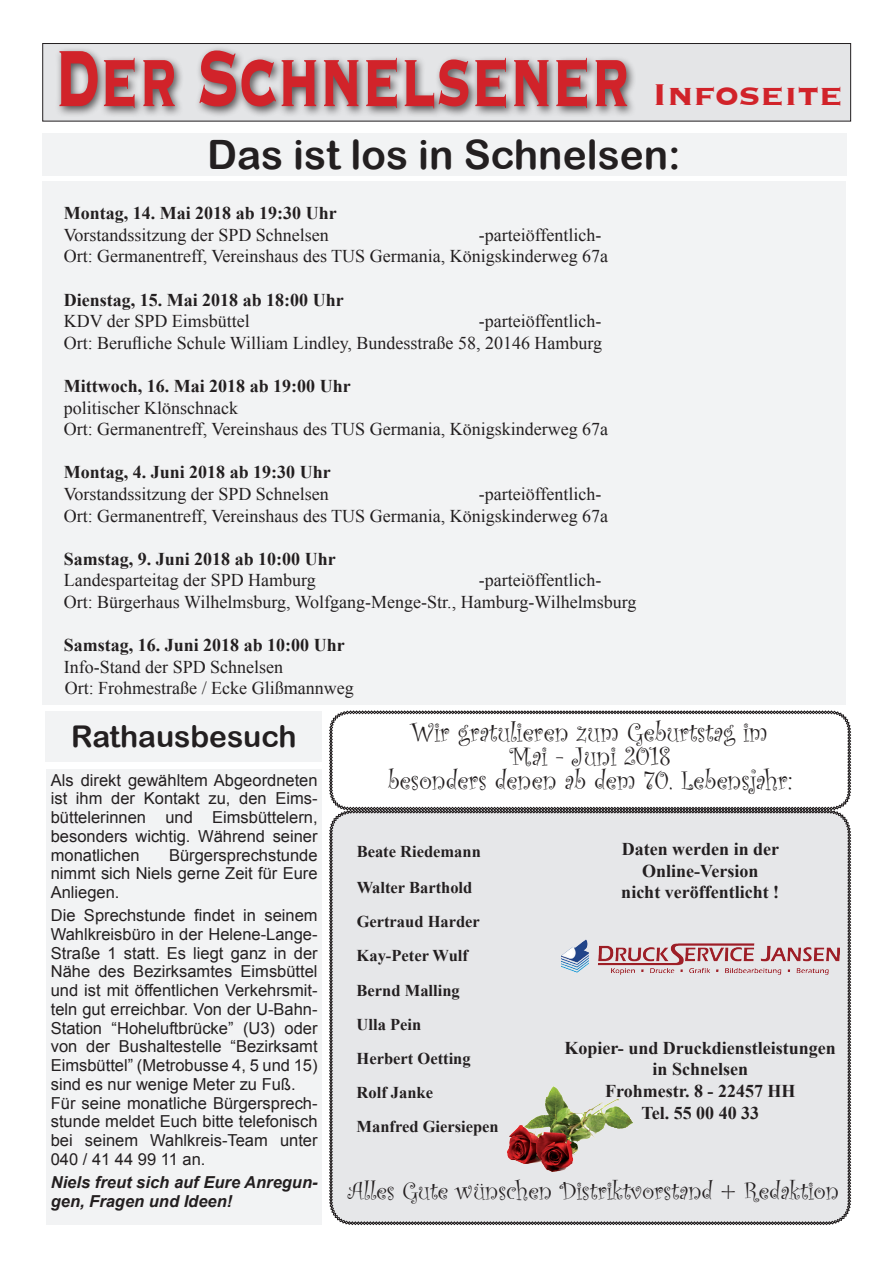
<style>
.page{position:relative;width:893px;height:1263px;background:#fff}
.page>*{position:absolute;margin:0;border:0;box-sizing:border-box;transform-origin:0 0}
.t1{font:700 104.55px "Copperplate";color:#d1232a;scale:.61 1}
.t2{font:40.5px "Arial Rounded MT Bold";color:#231f20}
.t3{font:700 39px "Copperplate";color:#d1232a}
.t4{font:30px "Arial Rounded MT Bold";color:#231f20}
.t5{font:27.3px/24px "Curlz";color:#231f20;text-align:center}
.t6{font:25.5px "Curlz";color:#231f20}
.t7{font:18px/21.6px "Times New Roman";color:#231f20}
.t8{font:700 18px/21.6px "Times New Roman";color:#231f20;text-align:center}
.t9{font:16.5px/18.8px "Arial";color:#231f20;text-align:justify}
.t10{font:700 16.5px/34px "Times New Roman";color:#231f20}
.t11{font:italic 700 16.5px/18.8px "Arial";color:#231f20}
</style>
<div class="page">
<div style="left:42px;top:133px;width:804px;height:42px;background:#f2f3f4"></div>
<div style="left:43px;top:44px;width:808px;height:77px;background:#e4e5e7"></div>
<div style="left:43px;top:43px;width:808px;height:78px;border:1px solid #231f20"></div>
<div style="left:55px;top:45px;width:582px;height:73px;background:#231f20;opacity:.75"></div>
<svg style="left:329px;top:711px;width:522px;height:514px"></svg>
<div style="left:561px;top:843px;width:278px;height:82px;background:#e6e7e9"></div>
<div style="left:561px;top:926px;width:278px;height:83px;background:#e6e7e9"></div>
<img style="left:561px;top:939px;width:278px;height:36px">
<div style="left:561px;top:1009px;width:278px;height:142px;background:#e6e7e9"></div>
<div style="left:43px;top:181px;width:803px;height:523px;background:#f2f3f4"></div>
<div style="left:46px;top:769px;width:276px;height:456px;background:#f2f3f4"></div>
<div style="left:46px;top:711px;width:276px;height:51px;background:#f2f3f4"></div>
<img style="left:487px;top:1081px;width:154px;height:103px">
<h1 class="t1" style="left:54px;top:9px;width:945px">Der Schnelsener</h1>
<h3 class="t3" style="left:652px;top:69px;width:192px">Infoseite</h3>
<h2 class="t2" style="left:207px;top:130px;width:475px">Das ist los in Schnelsen:</h2>
<p class="t8" style="left:64px;top:202px;width:274px">Montag, 14. Mai 2018 ab 19:30 Uhr</p>
<p class="t7" style="left:64px;top:224px;width:267px">Vorstandssitzung der SPD Schnelsen</p>
<p class="t7" style="left:64px;top:224px;width:546px;text-indent:415px">-parteiöffentlich-<br>Ort: Germanentreff, Vereinshaus des TUS Germania, Königskinderweg 67a</p>
<p class="t8" style="left:64px;top:288px;width:281px">Dienstag, 15. Mai 2018 ab 18:00 Uhr</p>
<p class="t7" style="left:64px;top:310px;width:188px">KDV der SPD Eimsbüttel</p>
<p class="t7" style="left:64px;top:310px;width:540px;text-align:right">-parteiöffentlich-<br>Ort: Berufliche Schule William Lindley, Bundesstraße 58, 20146 Hamburg</p>
<p class="t8" style="left:64px;top:375px;width:288px">Mittwoch, 16. Mai 2018 ab 19:00 Uhr</p>
<p class="t7" style="left:64px;top:396px;width:546px">politischer Klönschnack<br>Ort: Germanentreff, Vereinshaus des TUS Germania, Königskinderweg 67a</p>
<p class="t8" style="left:64px;top:461px;width:269px">Montag, 4. Juni 2018 ab 19:30 Uhr</p>
<p class="t7" style="left:64px;top:483px;width:267px">Vorstandssitzung der SPD Schnelsen</p>
<p class="t7" style="left:64px;top:483px;width:546px;text-indent:415px">-parteiöffentlich-<br>Ort: Germanentreff, Vereinshaus des TUS Germania, Königskinderweg 67a</p>
<p class="t8" style="left:64px;top:547px;width:274px">Samstag, 9. Juni 2018 ab 10:00 Uhr</p>
<p class="t7" style="left:64px;top:569px;width:254px">Landesparteitag der SPD Hamburg</p>
<p class="t7" style="left:64px;top:569px;width:574px;text-indent:415px">-parteiöffentlich-<br>Ort: Bürgerhaus Wilhelmsburg, Wolfgang-Menge-Str., Hamburg-Wilhelmsburg</p>
<p class="t8" style="left:64px;top:634px;width:283px">Samstag, 16. Juni 2018 ab 10:00 Uhr</p>
<p class="t7" style="left:64px;top:656px;width:291px">Info-Stand der SPD Schnelsen<br>Ort: Frohmestraße / Ecke Glißmannweg</p>
<h3 class="t4" style="left:71px;top:719px;width:227px">Rathausbesuch</h3>
<p class="t9" style="left:51px;top:771px;width:268px">Als direkt gewähltem Abgeordneten ist ihm der Kontakt zu, den Eims&shy;büttelerinnen und Eimsbüttelern, besonders wichtig. Während seiner monatlichen</p>
<p class="t9" style="left:51px;top:846px;width:268px;text-indent:118px">Bürgersprechstunde nimmt sich Niels gerne Zeit für Eure Anliegen.</p>
<p class="t9" style="left:51px;top:906px;width:268px;text-align:left">Die Sprechstunde findet in seinem Wahlkreisbüro in der Helene-Lange-Straße 1 statt. Es liegt ganz in der Nähe des Bezirksamtes Eimsbüttel und ist mit öffentlichen Verkehrsmit&shy;teln gut erreichbar. Von der U-Bahn-Station “Hoheluftbrücke” (U3) oder von der Bushaltestelle “Bezirksamt Eimsbüttel” (Metrobusse 4, 5 und 15) sind es nur wenige Meter zu Fuß.<br>Für seine monatliche Bürgersprech&shy;stunde meldet Euch bitte telefonisch bei seinem Wahlkreis-Team unter 040 / 41 44 99 11 an.</p>
<p class="t11" style="left:51px;top:1173px;width:268px">Niels freut sich auf Eure Anregun&shy;gen, Fragen und Ideen!</p>
<h3 class="t5" style="left:388px;top:719px;width:406px">Wir gratulieren zum Geburtstag im<br>Mai - Juni 2018<br>besonders denen ab dem 70. Lebensjahr:</h3>
<p class="t8" style="left:621px;top:838px;width:159px">Daten werden in der<br>Online-Version nicht veröffentlicht !</p>
<p class="t10" style="left:357px;top:834px;width:126px">Beate Riedemann</p>
<p class="t10" style="left:617px;top:834px;width:69px">am 19.06.</p>
<p class="t10" style="left:747px;top:834px;width:56px">zum 82.</p>
<p class="t10" style="left:357px;top:870px;width:117px">Walter Barthold</p>
<p class="t10" style="left:617px;top:870px;width:69px">am 16.06.</p>
<p class="t10" style="left:747px;top:870px;width:56px">zum 75.</p>
<p class="t10" style="left:357px;top:904px;width:125px">Gertraud Harder<br>Kay-Peter Wulf<br>Bernd Malling<br>Ulla Pein<br>Herbert Oetting</p>
<p class="t8" style="left:565px;top:1036px;width:273px">Kopier- und Druckdienstleistungen in Schnelsen<br>Frohmestr. 8 - 22457 HH<br>Tel. 55 00 40 33</p>
<p class="t10" style="left:617px;top:1040px;width:69px">am 22.05.</p>
<p class="t10" style="left:357px;top:1074px;width:78px">Rolf Janke</p>
<p class="t10" style="left:617px;top:1074px;width:69px">am 29.06.</p>
<p class="t10" style="left:747px;top:1074px;width:56px">zum 71.</p>
<p class="t10" style="left:357px;top:1109px;width:144px">Manfred Giersiepen</p>
<h3 class="t6" style="left:348px;top:1172px;width:492px">Alles Gute wünschen Distriktvorstand + Redaktion</h3>
</div>
